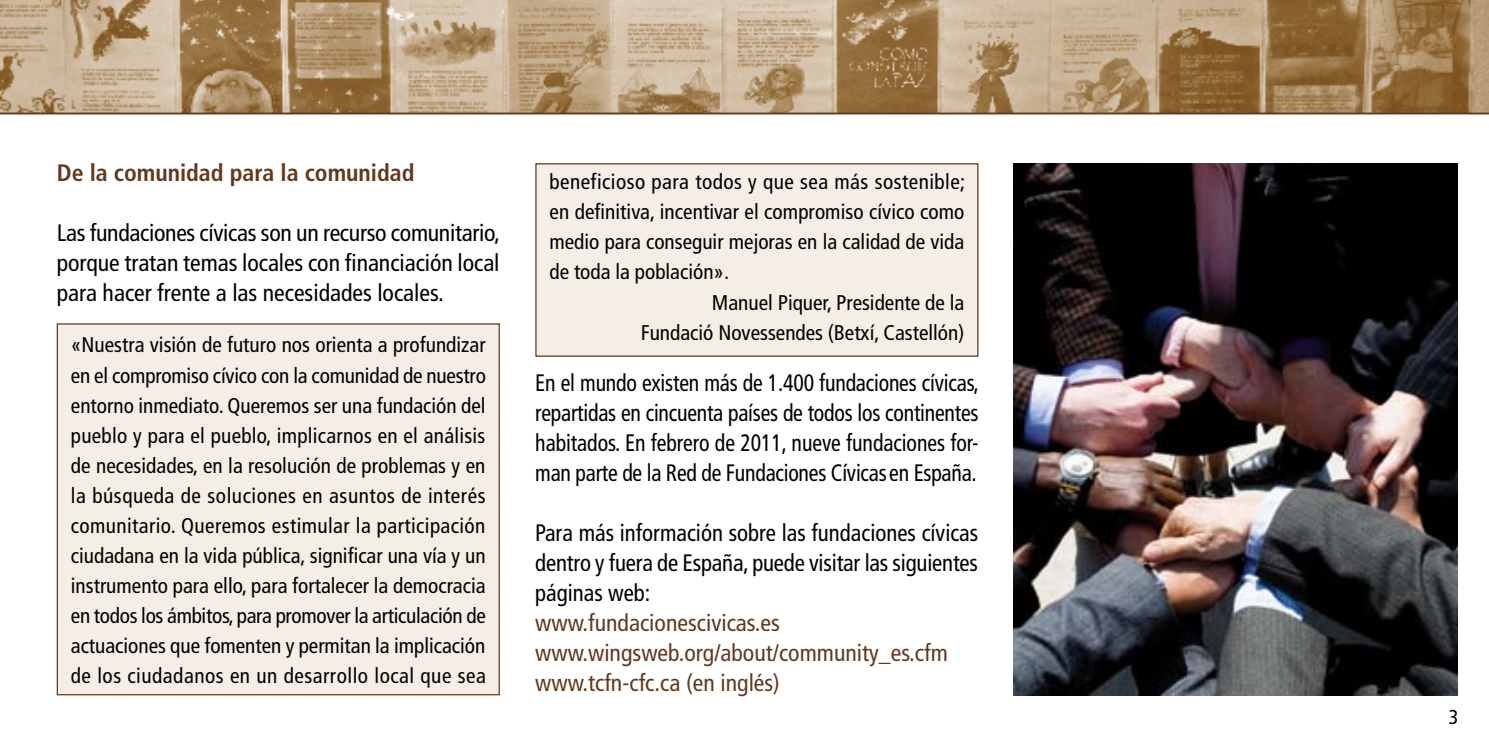
<style>
.page{position:relative;width:1489px;height:745px;background:#fff}
.page>*{position:absolute;margin:0;border:0;box-sizing:border-box;transform-origin:0 0}
.t1{font:condensed 23.75px/30px "Frutiger";letter-spacing:-.01em;color:#000;text-align:justify;scale:.92 1}
.t2{font:condensed 23.75px/30px "Frutiger";letter-spacing:-.01em;color:#000;text-align:justify}
.t3{font:condensed 23.75px/30px "Frutiger";letter-spacing:-.01em;color:#000;text-align:justify;scale:.96 1}
.t4{font:condensed 23.75px/30px "Frutiger";color:#63391e}
.t5{font:700 condensed 23.75px "Frutiger";color:#63391e}
.t6{font:condensed 21.25px/30px "Frutiger";color:#000;text-align:justify}
.t7{font:condensed 21.25px "Frutiger";letter-spacing:.02em;color:#000}
.t8{font:condensed 20px "Frutiger";color:#000}
</style>
<div class="page">
<img style="left:0;top:0;width:1488px;height:112px">
<hr style="left:0;top:112px;width:1488px;height:2px;background:#63391e">
<div style="left:535px;top:163px;width:443px;height:193px;background:#f4eee6;border:1px solid #63391e"></div>
<div style="left:57px;top:323px;width:443px;height:371px;background:#f4eee6;border:1px solid #63391e"></div>
<img style="left:1013px;top:163px;width:443px;height:531px">
<p class="t5" style="left:57px;top:158px;width:359px">De la comunidad para la comunidad</p>
<p class="t2" style="left:57px;top:218px;width:445px">Las fundaciones cívicas son un recurso comunitario, porque tratan temas locales con financiación local para hacer frente a las necesidades locales.</p>
<p class="t6" style="left:71px;top:330px;width:416px">«Nuestra visión de futuro nos orienta a profundizar en el compromiso cívico con la comunidad de nuestro entorno inmediato. Queremos ser una fundación del pueblo y para el pueblo, implicarnos en el análisis de necesidades, en la resolución de problemas y en la búsqueda de soluciones en asuntos de interés comunitario. Queremos estimular la participación ciudadana en la vida pública, significar una vía y un instrumento para ello, para fortalecer la democracia en todos los ámbitos, para promover la articulación de actuaciones que fomenten y permitan la implicación de los ciudadanos en un desarrollo local que sea</p>
<p class="t7" style="left:549px;top:169px;width:417px">beneficioso para todos y que sea más sostenible;</p>
<p class="t6" style="left:549px;top:197px;width:416px">en definitiva, incentivar el compromiso cívico como</p>
<p class="t6" style="left:549px;top:227px;width:416px">medio para conseguir mejoras en la calidad de vida</p>
<p class="t6" style="left:549px;top:257px;width:181px">de toda la población».</p>
<p class="t6" style="left:712px;top:287px;width:254px">Manuel Piquer, Presidente de la</p>
<p class="t6" style="left:640px;top:317px;width:325px">Fundació Novessendes (Betxí, Castellón)</p>
<p class="t1" style="left:535px;top:367px;width:483px">En el mundo existen más de 1.400 fundaciones cívicas, repartidas en cincuenta países de todos los continentes habitados. En febrero de 2011, nueve fundaciones for&shy;man parte de la Red de Fundaciones Cívicas en España.</p>
<p class="t3" style="left:535px;top:517px;width:463px">Para más información sobre las fundaciones cívicas dentro y fuera de España, puede visitar las siguientes páginas web:</p>
<p class="t4" style="left:535px;top:607px;width:414px">www.fundacionescivicas.es www.wingsweb.org/about/community_es.cfm www.tcfn-cfc.ca (en inglés)</p>
<p class="t8" style="left:1448px;top:704px;width:11px">3</p>
</div>
